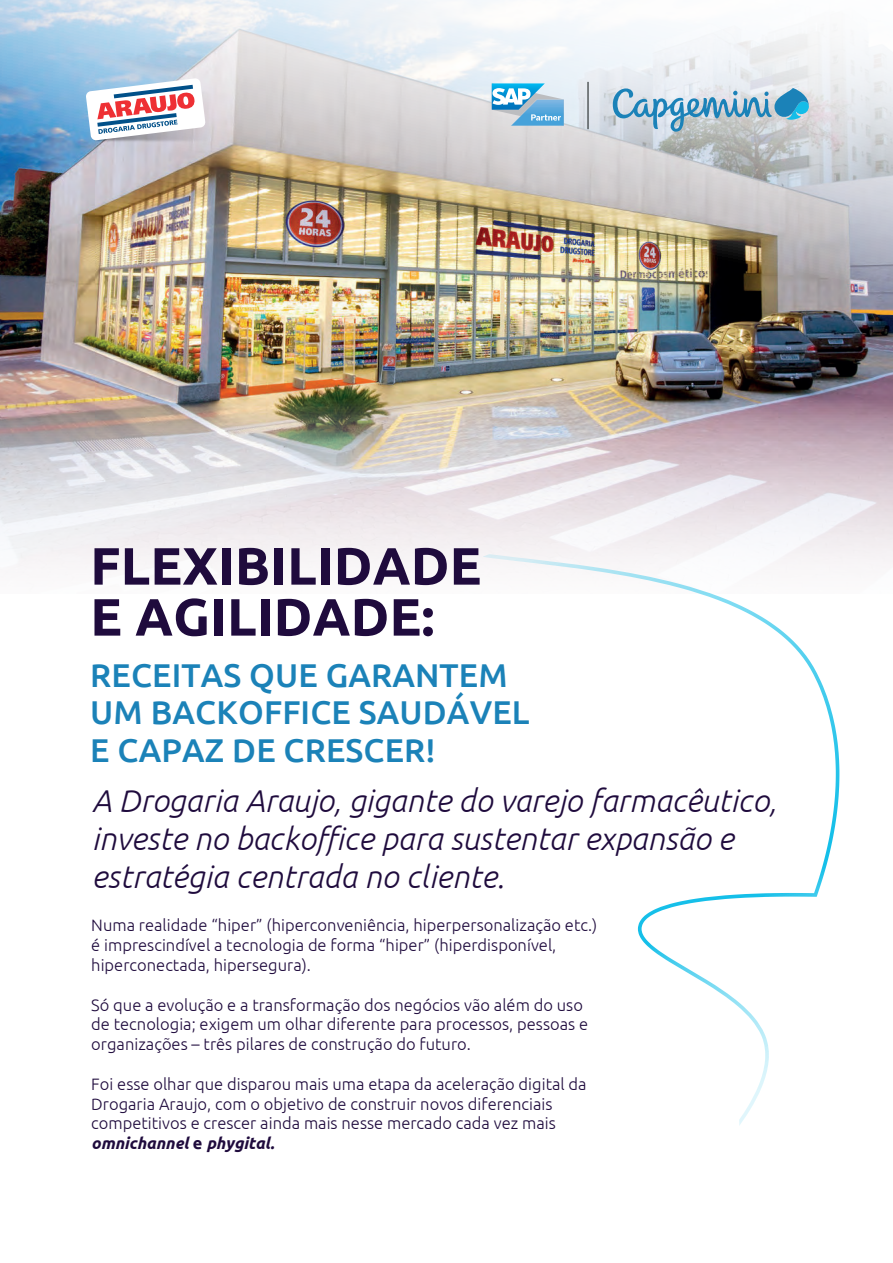
<style>
.page{position:relative;width:893px;height:1263px;background:#fff}
.page>*{position:absolute;margin:0;border:0;box-sizing:border-box;transform-origin:0 0}
.t1{font:700 52.5px/51px "Ubuntu";letter-spacing:.005em;color:#1f0b3d}
.t2{font:500 33px/37.5px "Ubuntu";letter-spacing:.005em;color:#1b82b8}
.t3{font:italic 300 31.5px/37.8px "Ubuntu";letter-spacing:.005em;color:#1f0b3d}
.t4{font:300 16.5px/19.8px "Ubuntu";color:#1f0b3d}
.s1{font-weight:700;font-style:italic}
.s2{font-weight:700}
</style>
<div class="page">
<img style="left:0;top:332px;width:893px;height:438px">
<img style="left:0;top:0;width:893px;height:323px">
<svg style="left:483px;top:545px;width:356px;height:580px"></svg>
<svg style="left:613px;top:88px;width:196px;height:44px;background:#a1c2d3"></svg>
<hr style="left:588px;top:82px;width:1px;height:47px;background:#0f1313">
<svg style="left:492px;top:83px;width:72px;height:43px;background:#89c2e0"></svg>
<img style="left:38px;top:37px;width:227px;height:158px">
<svg style="left:86px;top:78px;width:120px;height:63px"></svg>
<h1 class="t1" style="left:90px;top:540px;width:393px">FLEXIBILIDADE<br>E AGILIDADE:</h1>
<h2 class="t2" style="left:90px;top:655px;width:441px">RECEITAS QUE GARANTEM<br>UM BACKOFFICE SAUDÁVEL<br>E CAPAZ DE CRESCER!</h2>
<h3 class="t3" style="left:92px;top:781px;width:686px">A Drogaria Araujo, gigante do varejo farmacêutico, investe no backoffice para sustentar expansão e estratégia centrada no cliente.</h3>
<p class="t4" style="left:91px;top:915px;width:507px">Numa realidade “hiper” (hiperconveniência, hiperpersonalização etc.) é imprescindível a tecnologia de forma “hiper” (hiperdisponível, hiperconectada, hipersegura).</p>
<p class="t4" style="left:91px;top:994px;width:498px">Só que a evolução e a transformação dos negócios vão além do uso de tecnologia; exigem um olhar diferente para processos, pessoas e organizações – três pilares de construção do futuro.</p>
<p class="t4" style="left:91px;top:1073px;width:497px">Foi esse olhar que disparou mais uma etapa da aceleração digital da Drogaria Araujo, com o objetivo de construir novos diferenciais competitivos e crescer ainda mais nesse mercado cada vez mais <span class="s1">omnichannel</span> <span class="s2">e</span> <span class="s1">phygital.</span></p>
</div>
